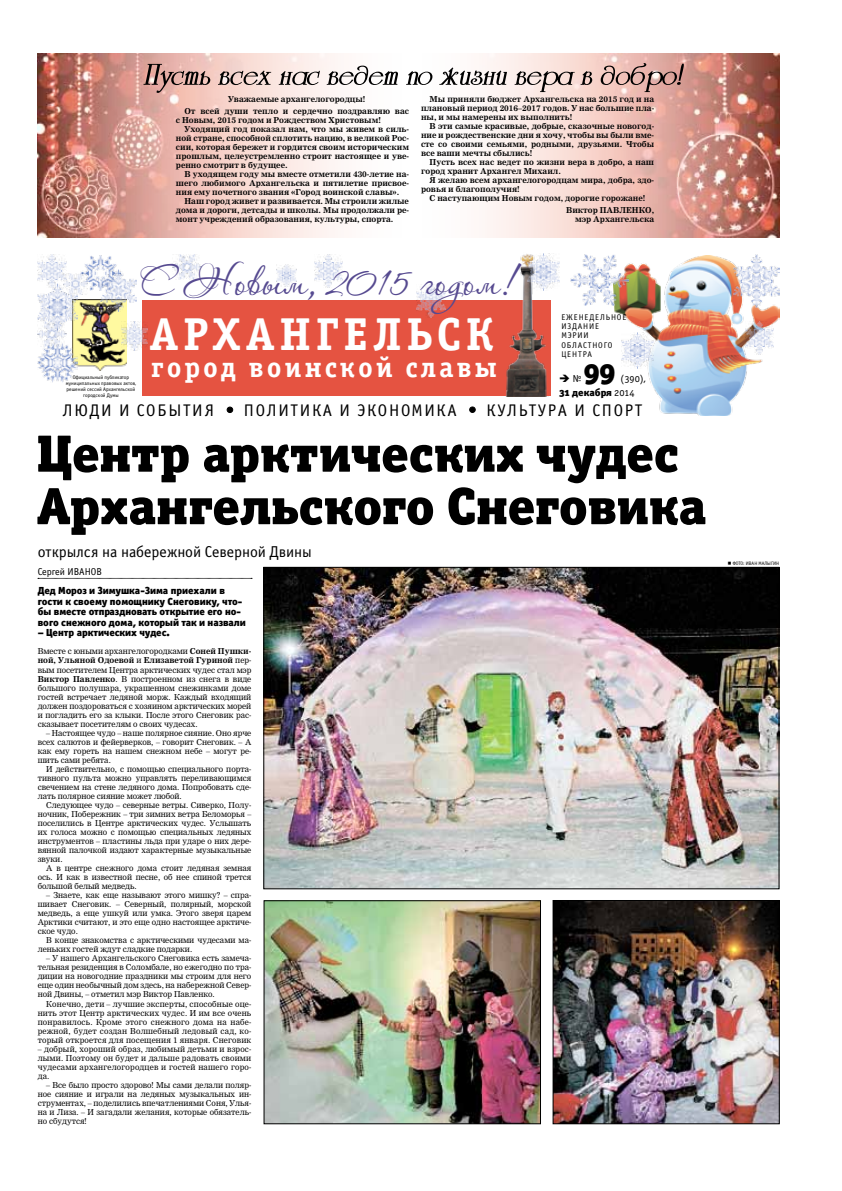
<style>
.page{position:relative;width:842px;height:1191px;background:#fff}
.page>*{position:absolute;margin:0;border:0;box-sizing:border-box;transform-origin:0 0}
.t1{font:52.5px/52.5px "Officina Serif Black OSC";color:#000}
.t2{font:46.2px "Officina Serif Bold C";letter-spacing:.1em;color:#fff}
.t3{font:37.8px "Aquarelle";color:#564a90}
.t4{font:29.3px "Officina Sans Black OSC";color:#000}
.t5{font:28.6px "Officina Serif Bold C";letter-spacing:.1em;color:#fff}
.t6{font:16.9px "Officina Sans Book C";letter-spacing:.1em;color:#000}
.t7{font:15.8px "Officina Sans Book OSC";letter-spacing:-.005em;color:#000}
.t8{font:10.3px/10.5px "Officina Sans Black C";color:#000}
.t9{font:10.2px "Officina Sans Black OSC";color:#000}
.t10{font:10.2px "Officina Sans Book OSC";color:#000}
.t11{font:10px "Officina Sans Book OSC";color:#000}
.t12{font:8.3px/9.4px "Officina Sans Book C";letter-spacing:.1em;color:#000}
.t13{font:8px/9px "Nimrod Cyr";color:#000;text-align:justify}
.t14{font:700 8px/9px "Nimrod Cyr";color:#000}
.t15{font:5.3px/6px "Officina Sans Book C";color:#000;text-align:center}
.t16{font:5px "Officina Sans Book OSC";letter-spacing:.065em;color:#000}
.s1{font-family:"Officina Sans Book OSC"}
.s2{font-weight:700}
</style>
<div class="page">
<img style="left:81px;top:255px;width:36px;height:35px">
<img style="left:613px;top:255px;width:166px;height:161px">
<div style="left:142px;top:300px;width:408px;height:96px;background:#e55341"></div>
<img style="left:73px;top:300px;width:54px;height:71px">
<svg style="left:227px;top:407px;width:6px;height:5px"></svg>
<svg style="left:469px;top:407px;width:6px;height:5px"></svg>
<img style="left:506px;top:254px;width:41px;height:142px">
<img style="left:38px;top:287px;width:40px;height:43px">
<img style="left:528px;top:253px;width:32px;height:37px">
<img style="left:621px;top:332px;width:32px;height:37px">
<img style="left:276px;top:264px;width:20px;height:23px">
<img style="left:122px;top:322px;width:25px;height:28px">
<img style="left:314px;top:255px;width:29px;height:33px">
<img style="left:417px;top:284px;width:28px;height:33px">
<img style="left:745px;top:322px;width:28px;height:32px">
<img style="left:733px;top:255px;width:46px;height:52px">
<img style="left:38px;top:255px;width:28px;height:32px">
<img style="left:101px;top:269px;width:36px;height:42px">
<img style="left:570px;top:255px;width:58px;height:50px">
<img style="left:64px;top:273px;width:24px;height:21px">
<img style="left:173px;top:255px;width:28px;height:25px">
<img style="left:38px;top:322px;width:28px;height:21px">
<img style="left:38px;top:343px;width:39px;height:39px">
<svg style="left:38px;top:578px;width:214px;height:1px"></svg>
<img style="left:266px;top:569px;width:511px;height:318px">
<div style="left:264px;top:567px;width:515px;height:322px;border:1px solid #000"></div>
<img style="left:555px;top:902px;width:222px;height:219px">
<div style="left:553px;top:900px;width:226px;height:223px;border:1px solid #000"></div>
<img style="left:266px;top:902px;width:272px;height:219px">
<div style="left:264px;top:900px;width:276px;height:223px;border:1px solid #000"></div>
<svg style="left:482px;top:53px;width:297px;height:185px;background:#e0b4ab"></svg>
<svg style="left:38px;top:53px;width:300px;height:185px;background:#e1b5ac"></svg>
<svg style="left:143px;top:63px;width:541px;height:30px"></svg>
<p class="t14" style="left:184px;top:93px;width:226px;line-height:11.8px;text-align:center">Уважаемые архангелогородцы!<br>От всей души тепло и сердечно поздравляю вас</p>
<p class="t14" style="left:176px;top:115px;width:206px">с Новым, 2015 годом и Рождеством Христовым!</p>
<p class="t14" style="left:184px;top:124px;width:226px">Уходящий год показал нам, что мы живем в силь-</p>
<p class="t14" style="left:176px;top:133px;width:235px">ной стране, способной сплотить нацию, в великой Рос-</p>
<p class="t14" style="left:176px;top:142px;width:235px">сии, которая бережет и гордится своим историческим</p>
<p class="t14" style="left:176px;top:151px;width:235px">прошлым, целеустремленно строит настоящее и уве-</p>
<p class="t14" style="left:176px;top:160px;width:113px">ренно смотрит в будущее.</p>
<p class="t14" style="left:184px;top:169px;width:226px">В уходящем году мы вместе отметили 430-летие на-</p>
<p class="t14" style="left:176px;top:178px;width:235px">шего любимого Архангельска и пятилетие присвое-</p>
<p class="t14" style="left:176px;top:187px;width:225px">ния ему почетного звания «Город воинской славы».</p>
<p class="t14" style="left:184px;top:196px;width:226px">Наш город живет и развивается. Мы строили жилые</p>
<p class="t14" style="left:176px;top:205px;width:235px">дома и дороги, детсады и школы. Мы продолжали ре-</p>
<p class="t14" style="left:176px;top:214px;width:219px">монт учреждений образования, культуры, спорта.</p>
<p class="t14" style="left:421px;top:94px;width:235px;text-align:justify;text-indent:9px">Мы приняли бюджет Архангельска на 2015 год и на плановый период 2016–2017 годов. У нас большие пла&shy;ны, и мы намерены их выполнить!</p>
<p class="t14" style="left:421px;top:121px;width:235px;text-align:justify;text-indent:9px">В эти самые красивые, добрые, сказочные новогод&shy;ние и рождественские дни я хочу, чтобы вы были вме&shy;сте со своими семьями, родными, друзьями. Чтобы все ваши мечты сбылись!</p>
<p class="t14" style="left:421px;top:157px;width:235px;text-indent:9px">Пусть всех нас ведет по жизни вера в добро, а наш город хранит Архангел Михаил.</p>
<p class="t14" style="left:421px;top:175px;width:235px;text-indent:9px">Я желаю всем архангелогородцам мира, добра, здо&shy;ровья и благополучия!</p>
<p class="t14" style="left:566px;top:192px;width:90px;line-height:11.8px;text-indent:-137px">С наступающим Новым годом, дорогие горожане!<br>Виктор ПАВЛЕНКО,</p>
<p class="t14" style="left:575px;top:214px;width:81px">мэр Архангельска</p>
<h3 class="t3" style="left:142px;top:259px;width:375px">С Новым, 2015 годом!</h3>
<p class="t12" style="left:561px;top:312px;width:66px">еженедельное издание мэрии областного центра</p>
<h2 class="t2" style="left:149px;top:308px;width:346px">Архангельск</h2>
<h3 class="t5" style="left:151px;top:351px;width:348px">город воинской славы</h3>
<p class="t10" style="left:573px;top:373px;width:10px">№</p>
<h3 class="t4" style="left:584px;top:353px;width:33px">99</h3>
<p class="t10" style="left:620px;top:373px;width:27px">(390),</p>
<p class="t9" style="left:559px;top:386px;width:77px">31 декабря <span class="s1">2014</span></p>
<p class="t15" style="left:73px;top:374px;width:58px">Официальный публикатор</p>
<p class="t15" style="left:66px;top:380px;width:72px">муниципальных правовых актов,</p>
<p class="t15" style="left:67px;top:386px;width:70px">решений сессий Архангельской городской Думы</p>
<h3 class="t6" style="left:63px;top:401px;width:153px">люди и события</h3>
<h3 class="t6" style="left:244px;top:401px;width:214px">Политика и экономика</h3>
<h3 class="t6" style="left:486px;top:401px;width:158px">культура и сп орт</h3>
<h1 class="t1" style="left:37px;top:427px;width:671px">Центр арктических чудес<br>Архангельского Снеговика</h1>
<h3 class="t7" style="left:38px;top:543px;width:275px">открылся на набережной Северной Двины</h3>
<p class="t11" style="left:38px;top:566px;width:66px">Сергей ИВАНОВ</p>
<p class="t8" style="left:38px;top:585px;width:210px">Дед Мороз и Зимушка-Зима приехали в гости к своему помощнику Снеговику, что&shy;бы вместе отпраздновать открытие его но&shy;вого снежного дома, который так и назвали</p>
<p class="t8" style="left:38px;top:627px;width:134px">– Центр арктических чудес.</p>
<p class="t13" style="left:38px;top:647px;width:215px">Вместе с юными архангелогородками <span class="s2">Соней Пушки&shy;ной, Ульяной Одоевой</span> и <span class="s2">Елизаветой Гуриной</span> пер&shy;вым посетителем Центра арктических чудес стал мэр <span class="s2">Виктор Павленко</span>. В построенном из снега в виде большого полушара, украшенном снежинками доме гостей встречает ледяной морж. Каждый входящий должен поздороваться с хозяином арктических морей и погладить его за клыки. После этого Снеговик рас&shy;сказывает посетителям о своих чудесах.</p>
<p class="t13" style="left:38px;top:728px;width:215px;text-indent:9px">– Настоящее чудо – наше полярное сияние. Оно ярче всех салютов и фейерверков, – говорит Снеговик. – А как ему гореть на нашем снежном небе – могут ре&shy;шить сами ребята.</p>
<p class="t13" style="left:38px;top:764px;width:215px;text-indent:9px">И действительно, с помощью специального порта&shy;тивного пульта можно управлять переливающимся свечением на стене ледяного дома. Попробовать сде&shy;лать полярное сияние может любой.</p>
<p class="t13" style="left:38px;top:800px;width:215px;text-indent:9px">Следующее чудо – северные ветры. Сиверко, Полу&shy;ночник, Побережник – три зимних ветра Беломорья – поселились в Центре арктических чудес. Услышать их голоса можно с помощью специальных ледяных инструментов – пластины льда при ударе о них дере&shy;вянной палочкой издают характерные музыкальные звуки.</p>
<p class="t13" style="left:38px;top:863px;width:215px;text-indent:9px">А в центре снежного дома стоит ледяная земная ось. И как в известной песне, об нее спиной трется большой белый медведь.</p>
<p class="t13" style="left:38px;top:890px;width:215px;text-indent:9px">– Знаете, как еще называют этого мишку? – спра&shy;шивает Снеговик. – Северный, полярный, морской медведь, а еще ушкуй или умка. Этого зверя царем Арктики считают, и это еще одно настоящее арктиче&shy;ское чудо.</p>
<p class="t13" style="left:38px;top:936px;width:215px;text-indent:9px">В конце знакомства с арктическими чудесами ма&shy;леньких гостей ждут сладкие подарки.</p>
<p class="t13" style="left:38px;top:954px;width:215px;text-indent:9px">– У нашего Архангельского Снеговика есть замеча&shy;тельная резиденция в Соломбале, но ежегодно по тра&shy;диции на новогодние праздники мы строим для него еще один необычный дом здесь, на набережной Север&shy;ной Двины, – отметил мэр Виктор Павленко.</p>
<p class="t13" style="left:38px;top:999px;width:215px;text-indent:9px">Конечно, дети – лучшие эксперты, способные оце&shy;нить этот Центр арктических чудес. И им все очень понравилось. Кроме этого снежного дома на набе&shy;режной, будет создан Волшебный ледовый сад, ко&shy;торый откроется для посещения 1 января. Снеговик</p>
<p class="t13" style="left:38px;top:1044px;width:215px">– добрый, хороший образ, любимый детьми и взрос&shy;лыми. Поэтому он будет и дальше радовать своими чудесами архангелогородцев и гостей нашего горо&shy;да.</p>
<p class="t13" style="left:38px;top:1080px;width:215px;text-indent:9px">– Все было просто здорово! Мы сами делали поляр&shy;ное сияние и играли на ледяных музыкальных ин&shy;струментах, – поделились впечатлениями Соня, Улья&shy;на и Лиза. – И загадали желания, которые обязатель&shy;но сбудутся!</p>
<p class="t16" style="left:732px;top:561px;width:16px">фото: иван</p>
<p class="t16" style="left:758px;top:561px;width:19px">малыгин</p>
</div>
